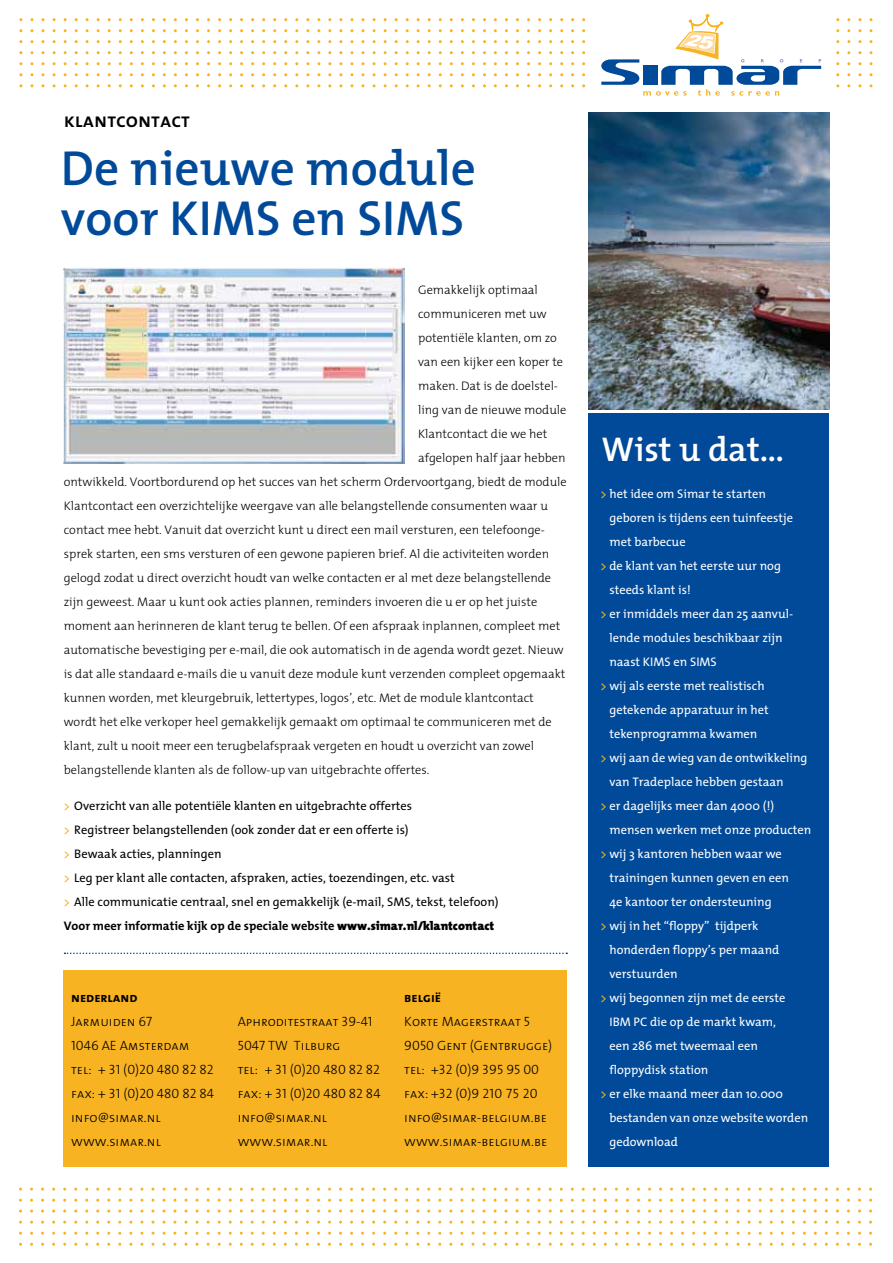
<style>
.page{position:relative;width:893px;height:1263px;background:#fff}
.page>*{position:absolute;margin:0;border:0;box-sizing:border-box;transform-origin:0 0}
.t1{font:600 49.5px/49.5px "The Mix";color:#004a99}
.t2{font:600 34.5px "The Mix";color:#fff}
.t3{font:20.1px "The Mix Semi Bold Caps";color:#000}
.t4{font:13.5px/24px "The Mix Light Caps";color:#000}
.t5{font:13.5px "The Mix Bold Caps";color:#000}
.t6{font:300 12.45px "The Mix";color:#000}
.t7{font:12.45px "The Mix";color:#fff}
.t8{font:12.45px/24px "The Mix";color:#000}
.s1{color:#f8b322}
.s2{font-weight:700}
.s3{font-weight:900}
</style>
<div class="page">
<div style="left:64px;top:971px;width:503px;height:196px;background:#f8b322"></div>
<div style="left:588px;top:413px;width:241px;height:754px;background:#004a99"></div>
<img style="left:63px;top:267px;width:341px;height:196px">
<svg style="left:65px;top:952px;width:499px;height:2px"></svg>
<img style="left:588px;top:113px;width:241px;height:296px">
<svg style="left:784px;top:59px;width:38px;height:26px"></svg>
<svg style="left:601px;top:14px;width:183px;height:82px"></svg>
<h3 class="t3" style="left:64px;top:104px;width:128px">klantcontact</h3>
<h1 class="t1" style="left:61px;top:142px;width:417px">De nieuwe module voor KIMS en SIMS</h1>
<p class="t6" style="left:418px;top:280px;width:121px">Gemakkelijk optimaal</p>
<p class="t6" style="left:418px;top:304px;width:130px">communiceren met uw</p>
<p class="t6" style="left:418px;top:328px;width:140px">potentiële klanten, om zo</p>
<p class="t6" style="left:418px;top:352px;width:147px">van een kijker een koper te</p>
<p class="t6" style="left:418px;top:376px;width:141px">maken. Dat is de doelstel-</p>
<p class="t6" style="left:418px;top:400px;width:150px">ling van de nieuwe module</p>
<p class="t6" style="left:418px;top:424px;width:131px">Klantcontact die we het</p>
<p class="t6" style="left:418px;top:448px;width:149px">afgelopen half jaar hebben</p>
<p class="t6" style="left:64px;top:472px;width:505px">ontwikkeld. Voortbordurend op het succes van het scherm Ordervoortgang, biedt de module</p>
<p class="t6" style="left:64px;top:496px;width:486px">Klantcontact een overzichtelijke weergave van alle belangstellende consumenten waar u</p>
<p class="t6" style="left:64px;top:520px;width:483px">contact mee hebt. Vanuit dat overzicht kunt u direct een mail versturen, een telefoonge-</p>
<p class="t6" style="left:64px;top:544px;width:487px">sprek starten, een sms versturen of een gewone papieren brief. Al die activiteiten worden</p>
<p class="t6" style="left:64px;top:568px;width:489px">gelogd zodat u direct overzicht houdt van welke contacten er al met deze belangstellende</p>
<p class="t6" style="left:64px;top:592px;width:475px">zijn geweest. Maar u kunt ook acties plannen, reminders invoeren die u er op het juiste</p>
<p class="t6" style="left:64px;top:616px;width:498px">moment aan herinneren de klant terug te bellen. Of een afspraak inplannen, compleet met</p>
<p class="t6" style="left:64px;top:640px;width:501px">automatische bevestiging per e-mail, die ook automatisch in de agenda wordt gezet. Nieuw</p>
<p class="t6" style="left:64px;top:664px;width:503px">is dat alle standaard e-mails die u vanuit deze module kunt verzenden compleet opgemaakt</p>
<p class="t6" style="left:64px;top:688px;width:472px">kunnen worden, met kleurgebruik, lettertypes, logos’, etc. Met de module klantcontact</p>
<p class="t6" style="left:64px;top:712px;width:489px">wordt het elke verkoper heel gemakkelijk gemaakt om optimaal te communiceren met de</p>
<p class="t6" style="left:64px;top:736px;width:472px">klant, zult u nooit meer een terugbelafspraak vergeten en houdt u overzicht van zowel</p>
<p class="t6" style="left:64px;top:760px;width:367px">belangstellende klanten als de follow-up van uitgebrachte offertes.</p>
<p class="t8" style="left:64px;top:794px;width:436px"><span class="s1">&gt;</span> Overzicht van alle potentiële klanten en uitgebrachte offertes<br><span class="s1">&gt;</span> Registreer belangstellenden (ook zonder dat er een offerte is)<br><span class="s1">&gt;</span> Bewaak acties, planningen<br><span class="s1">&gt;</span> Leg per klant alle contacten, afspraken, acties, toezendingen, etc. vast<br><span class="s1">&gt;</span> Alle communicatie centraal, snel en gemakkelijk (e-mail, SMS, tekst, telefoon)<br><span class="s2">Voor meer informatie kijk op de speciale website</span> <span class="s3">www.simar.nl/klantcontact</span></p>
<p class="t5" style="left:71px;top:986px;width:68px">nederland</p>
<p class="t4" style="left:71px;top:1009px;width:144px">Jarmuiden 67<br>1046 AE Amsterdam<br>tel: + 31 (0)20 480 82 82 fax: + 31 (0)20 480 82 84 info@simar.nl www.simar.nl</p>
<p class="t4" style="left:238px;top:1009px;width:144px">Aphroditestraat 39-41<br>5047 TW Tilburg<br>tel: + 31 (0)20 480 82 82 fax: + 31 (0)20 480 82 84 info@simar.nl www.simar.nl</p>
<p class="t5" style="left:404px;top:986px;width:38px">belgië</p>
<p class="t4" style="left:404px;top:1009px;width:150px">Korte Magerstraat 5<br>9050 Gent (Gentbrugge) tel: +32 (0)9 395 95 00 fax: +32 (0)9 210 75 20 info@simar-belgium.be www.simar-belgium.be</p>
<h2 class="t2" style="left:601px;top:420px;width:184px">Wist u dat…</h2>
<p class="t7" style="left:600px;top:483px;width:167px"><span class="s1">&gt;</span> het idee om Simar te starten</p>
<p class="t7" style="left:609px;top:507px;width:185px">geboren is tijdens een tuinfeestje</p>
<p class="t7" style="left:609px;top:531px;width:78px">met barbecue</p>
<p class="t7" style="left:600px;top:555px;width:182px"><span class="s1">&gt;</span> de klant van het eerste uur nog</p>
<p class="t7" style="left:609px;top:579px;width:83px">steeds klant is!</p>
<p class="t7" style="left:600px;top:603px;width:194px"><span class="s1">&gt;</span> er inmiddels meer dan 25 aanvul-</p>
<p class="t7" style="left:609px;top:627px;width:175px">lende modules beschikbaar zijn</p>
<p class="t7" style="left:609px;top:651px;width:109px">naast KIMS en SIMS</p>
<p class="t7" style="left:600px;top:675px;width:166px"><span class="s1">&gt;</span> wij als eerste met realistisch</p>
<p class="t7" style="left:609px;top:699px;width:161px">getekende apparatuur in het</p>
<p class="t7" style="left:609px;top:723px;width:150px">tekenprogramma kwamen</p>
<p class="t7" style="left:600px;top:747px;width:209px"><span class="s1">&gt;</span> wij aan de wieg van de ontwikkeling</p>
<p class="t7" style="left:609px;top:771px;width:176px">van Tradeplace hebben gestaan</p>
<p class="t7" style="left:600px;top:795px;width:175px"><span class="s1">&gt;</span> er dagelijks meer dan 4000 (!)</p>
<p class="t7" style="left:609px;top:819px;width:203px">mensen werken met onze producten</p>
<p class="t7" style="left:600px;top:844px;width:183px"><span class="s1">&gt;</span> wij 3 kantoren hebben waar we</p>
<p class="t7" style="left:609px;top:868px;width:181px">trainingen kunnen geven en een</p>
<p class="t7" style="left:609px;top:892px;width:164px">4e kantoor ter ondersteuning</p>
<p class="t7" style="left:600px;top:916px;width:160px"><span class="s1">&gt;</span> wij in het “floppy” tijdperk</p>
<p class="t7" style="left:609px;top:940px;width:171px">honderden floppy’s per maand</p>
<p class="t7" style="left:609px;top:964px;width:70px">verstuurden</p>
<p class="t7" style="left:600px;top:988px;width:186px"><span class="s1">&gt;</span> wij begonnen zijn met de eerste</p>
<p class="t7" style="left:609px;top:1012px;width:168px">IBM PC die op de markt kwam,</p>
<p class="t7" style="left:609px;top:1036px;width:150px">een 286 met tweemaal een</p>
<p class="t7" style="left:609px;top:1060px;width:101px">floppydisk station</p>
<p class="t7" style="left:600px;top:1084px;width:184px"><span class="s1">&gt;</span> er elke maand meer dan 10.000</p>
<p class="t7" style="left:609px;top:1108px;width:200px">bestanden van onze website worden</p>
<p class="t7" style="left:609px;top:1132px;width:70px">gedownload</p>
</div>
